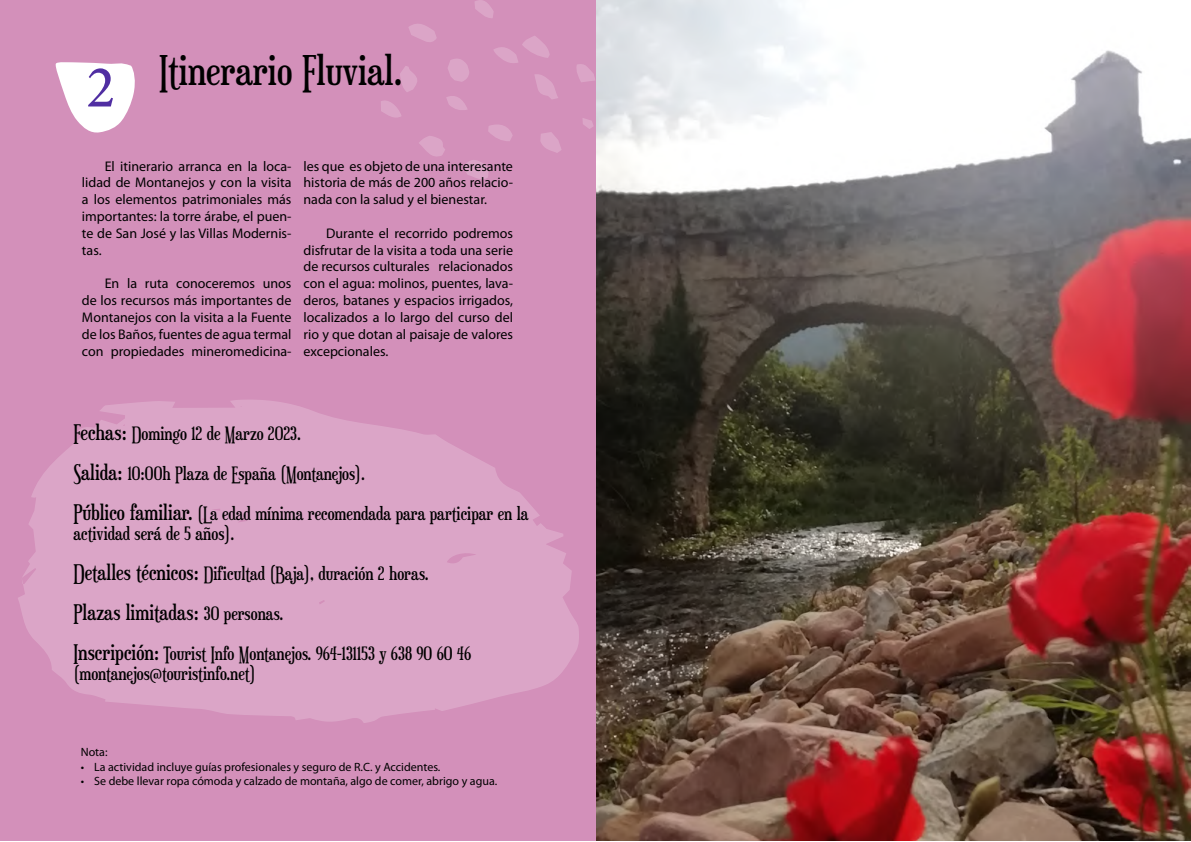
<style>
.page{position:relative;width:1191px;height:842px;background:#fff}
.page>*{position:absolute;margin:0;border:0;box-sizing:border-box;transform-origin:0 0}
.t1{font:500 60px "Minion Pro";color:#502ea2}
.t2{font:40px "Euphorigenic";color:#000}
.t3{font:21px "Euphorigenic";color:#000}
.t4{font:18px/20px "Euphorigenic";color:#000}
.t5{font:14px/16.8px "Myriad Pro";color:#000;text-align:justify}
.t6{font:12px "Myriad Pro";color:#000}
.s1{font-size:21px}
.s2{font-size:18px}
</style>
<div class="page">
<div style="left:0;top:0;width:597px;height:841px;background:#d390ba"></div>
<svg style="left:448px;top:59px;width:21px;height:23px"></svg>
<svg style="left:419px;top:136px;width:26px;height:21px"></svg>
<svg style="left:408px;top:24px;width:29px;height:18px"></svg>
<svg style="left:465px;top:160px;width:23px;height:19px"></svg>
<svg style="left:535px;top:74px;width:23px;height:25px"></svg>
<svg style="left:540px;top:132px;width:21px;height:21px"></svg>
<svg style="left:400px;top:66px;width:17px;height:26px"></svg>
<svg style="left:488px;top:125px;width:25px;height:16px"></svg>
<svg style="left:494px;top:36px;width:56px;height:27px"></svg>
<svg style="left:381px;top:100px;width:20px;height:18px"></svg>
<svg style="left:576px;top:64px;width:19px;height:18px"></svg>
<svg style="left:475px;top:0;width:19px;height:18px"></svg>
<svg style="left:446px;top:96px;width:21px;height:14px"></svg>
<svg style="left:583px;top:118px;width:10px;height:11px"></svg>
<img style="left:597px;top:0;width:593px;height:840px">
<svg style="left:18px;top:400px;width:561px;height:323px;fill:#dba5c7"></svg>
<svg style="left:55px;top:62px;width:80px;height:71px"></svg>
<h1 class="t1" style="left:86px;top:47px;width:30px">2</h1>
<h2 class="t2" style="left:159px;top:47px;width:245px">Itinerario Fluvial.</h2>
<p class="t5" style="left:82px;top:158px;width:211px;text-indent:23px">El itinerario arranca en la loca&shy;lidad de Montanejos y con la visita a los elementos patrimoniales más importantes: la torre árabe, el puen&shy;te de San José y las Villas Modernis&shy;tas.</p>
<p class="t5" style="left:82px;top:275px;width:211px;text-indent:23px">En la ruta conoceremos unos de los recursos más importantes de Montanejos con la visita a la Fuente de los Baños, fuentes de agua termal con propiedades mineromedicina-</p>
<p class="t5" style="left:303px;top:158px;width:211px">les que es objeto de una interesante historia de más de 200 años relacio&shy;nada con la salud y el bienestar.</p>
<p class="t5" style="left:303px;top:225px;width:211px;text-indent:23px">Durante el recorrido podremos disfrutar de la visita a toda una serie de recursos culturales relacionados con el agua: molinos, puentes, lava&shy;deros, batanes y espacios irrigados, localizados a lo largo del curso del rio y que dotan al paisaje de valores excepcionales.</p>
<p class="t4" style="left:73px;top:423px;width:229px"><span class="s1">Fechas:</span> Domingo 12 de Marzo 2023.</p>
<p class="t4" style="left:73px;top:463px;width:293px"><span class="s1">Salida:</span> 10:00h Plaza de España (Montanejos).</p>
<p class="t4" style="left:73px;top:503px;width:457px"><span class="s1">Público familiar.</span> (La edad mínima recomendada para participar en la actividad será de 5 años).</p>
<p class="t4" style="left:73px;top:563px;width:356px"><span class="s1">Detalles técnicos:</span> Dificultad (Baja), duración 2 horas.</p>
<h3 class="t3" style="left:73px;top:599px;width:211px">Plazas limitadas: <span class="s2">30 personas.</span></h3>
<p class="t4" style="left:73px;top:643px;width:399px"><span class="s1">Inscripción:</span> Tourist Info Montanejos. 964-131153 y 638 90 60 46 (montanejos@touristinfo.net)</p>
<p class="t6" style="left:81px;top:746px;width:28px">Nota:</p>
<p class="t6" style="left:81px;top:760px;width:361px">• La actividad incluye guías profesionales y seguro de R.C. y Accidentes.</p>
<p class="t6" style="left:81px;top:775px;width:418px">• Se debe llevar ropa cómoda y calzado de montaña, algo de comer, abrigo y agua.</p>
</div>
